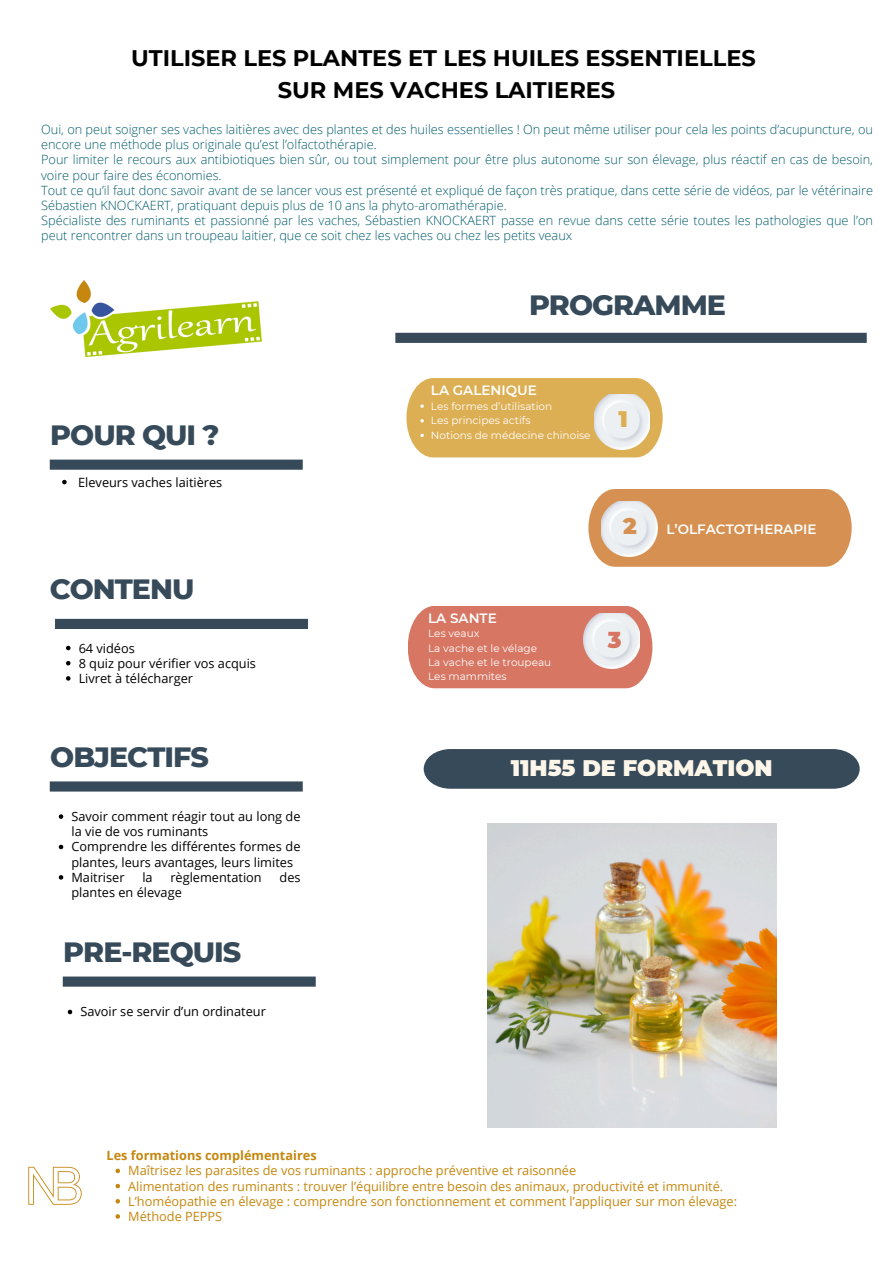
<style>
.page{position:relative;width:893px;height:1263px;background:#fff}
.page>*{position:absolute;margin:0;border:0;box-sizing:border-box;transform-origin:0 0}
.t1{font:800 28.5px "Montserrat";letter-spacing:-.035em;color:#364a5a}
.t2{font:700 22.5px/31.5px "Montserrat";color:#000;text-align:center}
.t3{font:900 22.5px "Montserrat";color:#fff6ea}
.t4{font:900 22.5px "Montserrat";color:#d67663}
.t5{font:900 22.5px "Montserrat";color:#ddaf54}
.t6{font:900 22.5px "Montserrat";color:#d69152}
.t7{font:600 13.5px "Montserrat";color:#fff}
.t8{font:300 12.75px/15.1px "Open Sans";color:#015c6b}
.t9{font:12.75px/15.1px "Open Sans";color:#000}
.t10{font:12.75px "Open Sans";color:#c5870f}
.t11{font:700 12.75px "Open Sans";color:#c5870f}
.t12{font:10.5px "Montserrat";color:#fff}
</style>
<div class="page">
<div style="left:395px;top:333px;width:471px;height:10px;background:#364a5a"></div>
<div style="left:408px;top:606px;width:244px;height:82px;background:#d67663"></div>
<img style="left:584px;top:613px;width:55px;height:55px">
<svg style="left:588px;top:489px;width:263px;height:78px;background:#d8975b"></svg>
<img style="left:601px;top:502px;width:56px;height:55px">
<div style="left:55px;top:619px;width:253px;height:10px;background:#364a5a"></div>
<svg style="left:424px;top:749px;width:435px;height:40px;background:#3c4f5f"></svg>
<div style="left:50px;top:781px;width:253px;height:10px;background:#364a5a"></div>
<div style="left:63px;top:976px;width:253px;height:11px;background:#364a5a"></div>
<div style="left:50px;top:460px;width:253px;height:10px;background:#364a5a"></div>
<img style="left:50px;top:280px;width:211px;height:78px">
<svg style="left:28px;top:1167px;width:54px;height:37px"></svg>
<img style="left:487px;top:824px;width:289px;height:303px">
<svg style="left:406px;top:378px;width:256px;height:79px;background:#e0ba6f"></svg>
<svg style="left:66px;top:646px;width:4px;height:4px"></svg>
<svg style="left:66px;top:661px;width:4px;height:4px"></svg>
<svg style="left:66px;top:676px;width:4px;height:5px"></svg>
<svg style="left:68px;top:1010px;width:4px;height:4px"></svg>
<svg style="left:59px;top:814px;width:4px;height:5px"></svg>
<svg style="left:59px;top:845px;width:4px;height:4px"></svg>
<svg style="left:59px;top:875px;width:4px;height:4px"></svg>
<svg style="left:62px;top:480px;width:5px;height:4px"></svg>
<svg style="left:115px;top:1168px;width:5px;height:5px"></svg>
<svg style="left:115px;top:1184px;width:5px;height:4px"></svg>
<svg style="left:115px;top:1199px;width:5px;height:4px"></svg>
<svg style="left:115px;top:1214px;width:5px;height:5px"></svg>
<p class="t2" style="left:131px;top:42px;width:626px">UTILISER LES PLANTES ET LES HUILES ESSENTIELLES<br>SUR MES VACHES LAITIERES</p>
<p class="t8" style="left:41px;top:122px;width:833px">Oui, on peut soigner ses vaches laitières avec des plantes et des huiles essentielles ! On peut même utiliser pour cela les points d’acupuncture, ou encore une méthode plus originale qu’est l’olfactothérapie.<br>Pour limiter le recours aux antibiotiques bien sûr, ou tout simplement pour être plus autonome sur son élevage, plus réactif en cas de besoin, voire pour faire des économies.<br>Tout ce qu’il faut donc savoir avant de se lancer vous est présenté et expliqué de façon très pratique, dans cette série de vidéos, par le vétérinaire Sébastien KNOCKAERT, pratiquant depuis plus de 10 ans la phyto-aromathérapie.<br>Spécialiste des ruminants et passionné par les vaches, Sébastien KNOCKAERT passe en revue dans cette série toutes les pathologies que l’on peut rencontrer dans un troupeau laitier, que ce soit chez les vaches ou chez les petits veaux</p>
<p class="t1" style="left:50px;top:417px;width:171px">POUR QUI ?</p>
<p class="t9" style="left:78px;top:474px;width:146px">Eleveurs vaches laitières</p>
<p class="t1" style="left:50px;top:572px;width:146px">CONTENU</p>
<h3 class="t9" style="left:79px;top:640px;width:58px">64 vidéos</h3>
<p class="t9" style="left:79px;top:655px;width:179px">8 quiz pour vérifier vos acquis</p>
<p class="t9" style="left:79px;top:670px;width:116px">Livret à télécharger</p>
<h3 class="t1" style="left:50px;top:739px;width:160px">OBJECTIFS</h3>
<p class="t9" style="left:71px;top:808px;width:231px">Savoir comment réagir tout au long de la vie de vos ruminants</p>
<p class="t9" style="left:71px;top:839px;width:231px">Comprendre les différentes formes de plantes, leurs avantages, leurs limites</p>
<p class="t9" style="left:71px;top:869px;width:55px">Maitriser</p>
<p class="t9" style="left:142px;top:869px;width:12px">la</p>
<p class="t9" style="left:170px;top:869px;width:93px">règlementation</p>
<p class="t9" style="left:279px;top:869px;width:23px">des</p>
<p class="t9" style="left:71px;top:884px;width:112px">plantes en élevage</p>
<h3 class="t1" style="left:63px;top:934px;width:179px">PRE-REQUIS</h3>
<p class="t9" style="left:80px;top:1004px;width:187px">Savoir se servir d’un ordinateur</p>
<h1 class="t1" style="left:529px;top:287px;width:198px">PROGRAMME</h1>
<p class="t7" style="left:431px;top:381px;width:107px">LA GALENIQUE</p>
<p class="t12" style="left:431px;top:399px;width:123px">Les formes d’utilisation</p>
<p class="t12" style="left:431px;top:414px;width:101px">Les principes actifs</p>
<p class="t12" style="left:431px;top:429px;width:161px">Notions de médecine chinoise</p>
<h1 class="t5" style="left:618px;top:405px;width:11px">1</h1>
<p class="t6" style="left:623px;top:512px;width:15px">2</p>
<p class="t7" style="left:666px;top:521px;width:152px">L’OLFACTOTHERAPIE</p>
<h2 class="t7" style="left:428px;top:610px;width:70px">LA SANTE</h2>
<h5 class="t12" style="left:428px;top:627px;width:53px">Les veaux</h5>
<p class="t12" style="left:428px;top:641px;width:110px">La vache et le vélage</p>
<h1 class="t12" style="left:428px;top:656px;width:125px">La vache et le troupeau</h1>
<p class="t12" style="left:428px;top:670px;width:80px">Les mammites</p>
<p class="t4" style="left:608px;top:626px;width:15px">3</p>
<p class="t3" style="left:511px;top:754px;width:263px">11H55 DE FORMATION</p>
<h1 class="t11" style="left:106px;top:1146px;width:212px">Les formations complémentaires</h1>
<p class="t10" style="left:128px;top:1162px;width:449px">Maîtrisez les parasites de vos ruminants : approche préventive et raisonnée</p>
<p class="t10" style="left:128px;top:1177px;width:596px">Alimentation des ruminants : trouver l’équilibre entre besoin des animaux, productivité et immunité.</p>
<p class="t10" style="left:128px;top:1192px;width:610px">L’homéopathie en élevage : comprendre son fonctionnement et comment l’appliquer sur mon élevage:</p>
<p class="t10" style="left:128px;top:1207px;width:96px">Méthode PEPPS</p>
</div>
